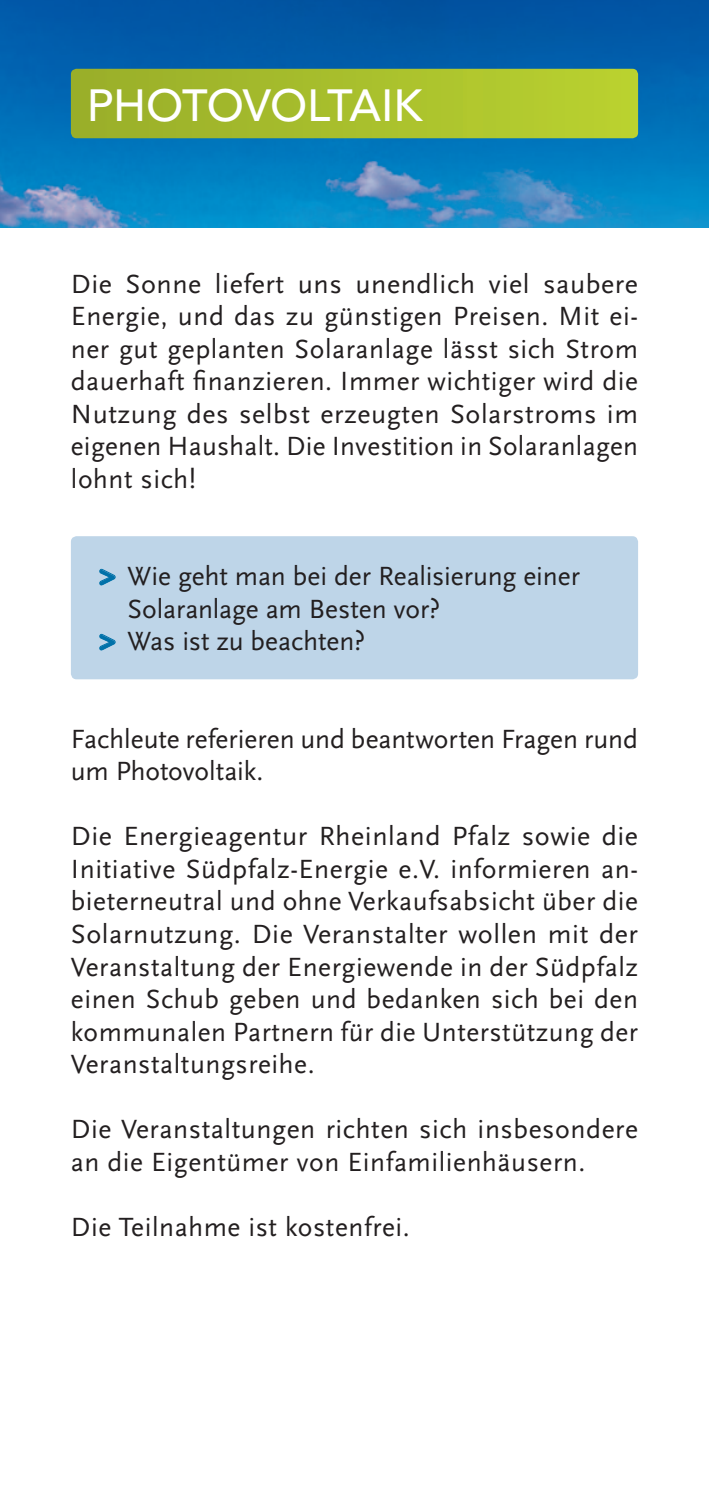
<style>
.page{position:relative;width:709px;height:1489px;background:#fff}
.page>*{position:absolute;margin:0;border:0;box-sizing:border-box;transform-origin:0 0}
.t1{font:500 44.75px "Avenir LT Pro";letter-spacing:-.005em;color:#fff}
.t2{font:27.5px/32.5px "Scala Sans Pro";letter-spacing:.02em;color:#231f20;text-align:justify}
.t3{font:27.5px/32.5px "Scala Sans Pro";color:#231f20}
.s1{font-family:"VAG Rounded Std";font-weight:900;font-size:30px;color:#0071a9}
</style>
<div class="page">
<img style="left:0;top:0;width:709px;height:227px">
<svg style="left:71px;top:69px;width:567px;height:69px;background:#a8bf2c"></svg>
<div style="left:71px;top:536px;width:567px;height:143px;background:#bed5e8;border-radius:6px"></div>
<svg style="left:99px;top:568px;width:17px;height:17px"></svg>
<svg style="left:99px;top:633px;width:17px;height:17px"></svg>
<h1 class="t1" style="left:87px;top:79px;width:337px">PHOTOVO LTAIK</h1>
<p class="t2" style="left:71px;top:267px;width:568px">Die Sonne liefert uns unendlich viel saubere Energie, und das zu günstigen Preisen. Mit ei&shy;ner gut geplanten Solaranlage lässt sich Strom dauerhaft finanzieren. Immer wichtiger wird die N utzung des selbst erzeugten Solarstroms im eigenen Haushalt. Die Investition in Solaranlagen lohnt sich!</p>
<p class="t3" style="left:99px;top:560px;width:482px"><span class="s1">&gt;</span> Wie geht man bei der Realisierung einer</p>
<p class="t3" style="left:128px;top:592px;width:314px">Solaranlage am Besten vor?</p>
<p class="t3" style="left:99px;top:625px;width:268px"><span class="s1">&gt;</span> Was ist zu beachten?</p>
<p class="t3" style="left:71px;top:722px;width:568px">Fachleute referieren und beantworten Fragen rund um Photovoltaik.</p>
<p class="t2" style="left:71px;top:820px;width:568px">Die Energieagentur Rheinland Pfalz sowie die Initiative Südpfalz-Energie e.V. informieren an&shy;bieterneutral und ohne Verkaufsabsicht über die Solarnutzung. Die Veranstalter wollen mit der Veranstaltung der Energiewende in der Südpfalz einen Schub geben und bedanken sich bei den kommunalen Partnern für die Unterstützung der Veranstaltungsreihe.</p>
<p class="t2" style="left:71px;top:1112px;width:568px">Die Veranstaltungen richten sich insbesondere an die Eigentümer von Einfamilienhäusern.</p>
<p class="t2" style="left:71px;top:1210px;width:340px">Die Teilnahme ist kostenfrei.</p>
</div>
